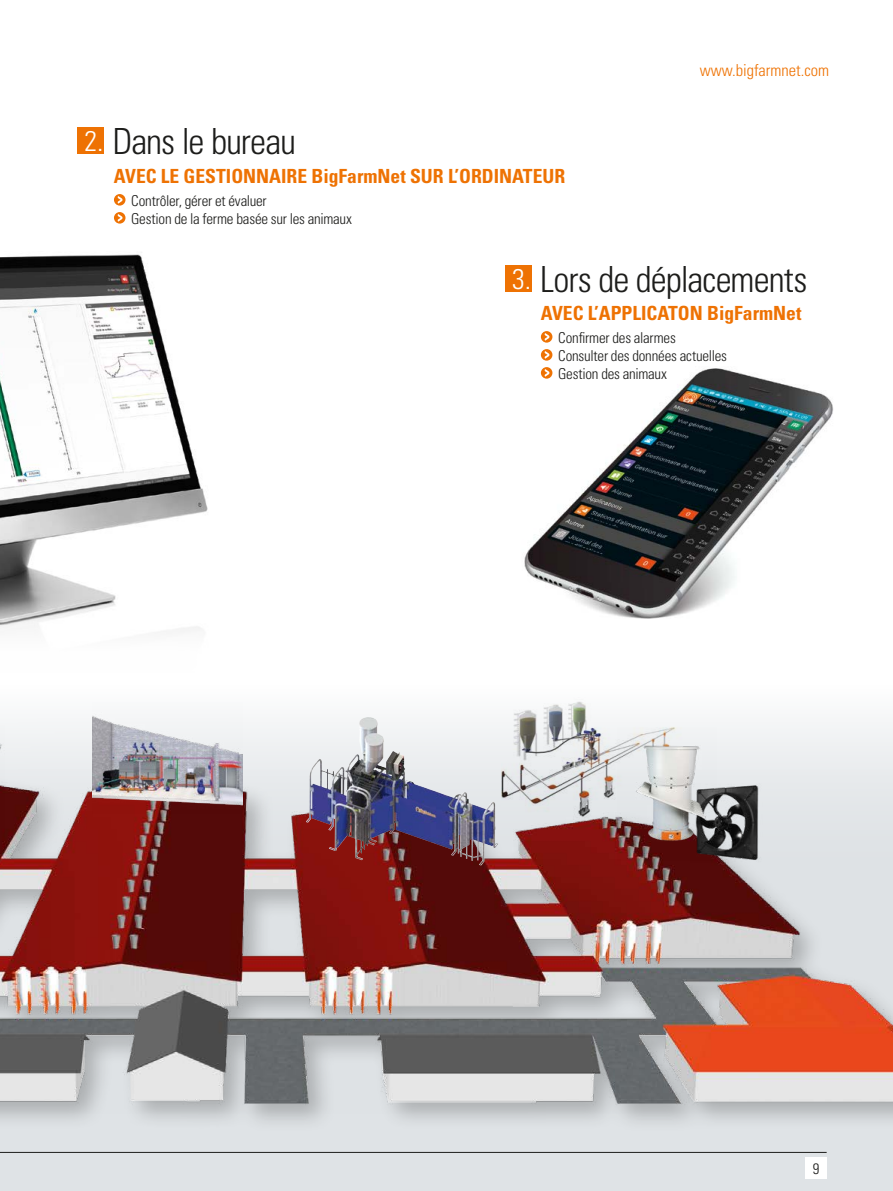
<style>
.page{position:relative;width:893px;height:1191px;background:#fff}
.page>*{position:absolute;margin:0;border:0;box-sizing:border-box;transform-origin:0 0}
.t1{font:300 condensed 36px "Univers LT Std";letter-spacing:-.03em;color:#1d1d1b}
.t2{font:700 condensed 19.5px "Univers LT Std";color:#ee7203}
.t3{font:300 condensed 16.5px "Univers LT Std";color:#ee7203}
.t4{font:300 condensed 15px/18px "Univers LT Std";letter-spacing:-.015em;color:#1d1d1b}
.t5{font:15px "Univers LTCYR 47 Light Cond";color:#1d1d1b}
.s1{font-size:28.35px;color:#fff}
</style>
<div class="page">
<img style="left:0;top:221px;width:208px;height:411px">
<svg style="left:0;top:717px;width:893px;height:474px;fill:#dfe3e6"></svg>
<img style="left:524px;top:331px;width:309px;height:288px">
<div style="left:0;top:770px;width:893px;height:362px;background:#1d1d1b;opacity:.26"></div>
<img style="left:0;top:769px;width:893px;height:344px">
<hr style="left:0;top:1152px;width:827px;height:1px;background:#1d1d1b">
<div style="left:78px;top:128px;width:26px;height:26px;background:#ee7203"></div>
<svg style="left:114px;top:194px;width:11px;height:12px"></svg>
<svg style="left:118px;top:196px;width:5px;height:7px"></svg>
<svg style="left:114px;top:212px;width:11px;height:12px"></svg>
<svg style="left:118px;top:214px;width:5px;height:7px"></svg>
<div style="left:506px;top:266px;width:26px;height:26px;background:#ee7203"></div>
<svg style="left:541px;top:331px;width:11px;height:12px"></svg>
<svg style="left:545px;top:333px;width:4px;height:7px"></svg>
<svg style="left:541px;top:349px;width:11px;height:12px"></svg>
<svg style="left:545px;top:351px;width:4px;height:7px"></svg>
<svg style="left:541px;top:367px;width:11px;height:12px"></svg>
<svg style="left:545px;top:369px;width:4px;height:7px"></svg>
<img style="left:306px;top:717px;width:60px;height:143px">
<img style="left:0;top:725px;width:4px;height:127px">
<img style="left:92px;top:712px;width:150px;height:101px">
<img style="left:502px;top:701px;width:181px;height:131px">
<img style="left:690px;top:784px;width:73px;height:78px">
<img style="left:617px;top:727px;width:99px;height:134px">
<div style="left:805px;top:1157px;width:22px;height:21px;background:#fff"></div>
<h1 class="t1" style="left:84px;top:119px;width:213px"><span class="s1">2.</span> Dans le bureau</h1>
<h2 class="t2" style="left:114px;top:164px;width:453px">AVEC LE GESTIONNAIRE BigFarmNet SUR L’ORDINATEUR</h2>
<p class="t4" style="left:131px;top:191px;width:222px">Contrôler, gérer et évaluer<br>Gestion de la ferme basée sur les animaux</p>
<p class="t3" style="left:700px;top:60px;width:131px">www.bigfarmnet.com</p>
<h1 class="t1" style="left:512px;top:258px;width:297px"><span class="s1">3.</span> Lors de déplacements</h1>
<h2 class="t2" style="left:541px;top:301px;width:262px">AVEC L’APPLICATON BigFarmNet</h2>
<p class="t4" style="left:558px;top:328px;width:170px">Confirmer des alarmes<br>Consulter des données actuelles<br>Gestion des animaux</p>
<p class="t5" style="left:813px;top:1158px;width:8px">9</p>
</div>
